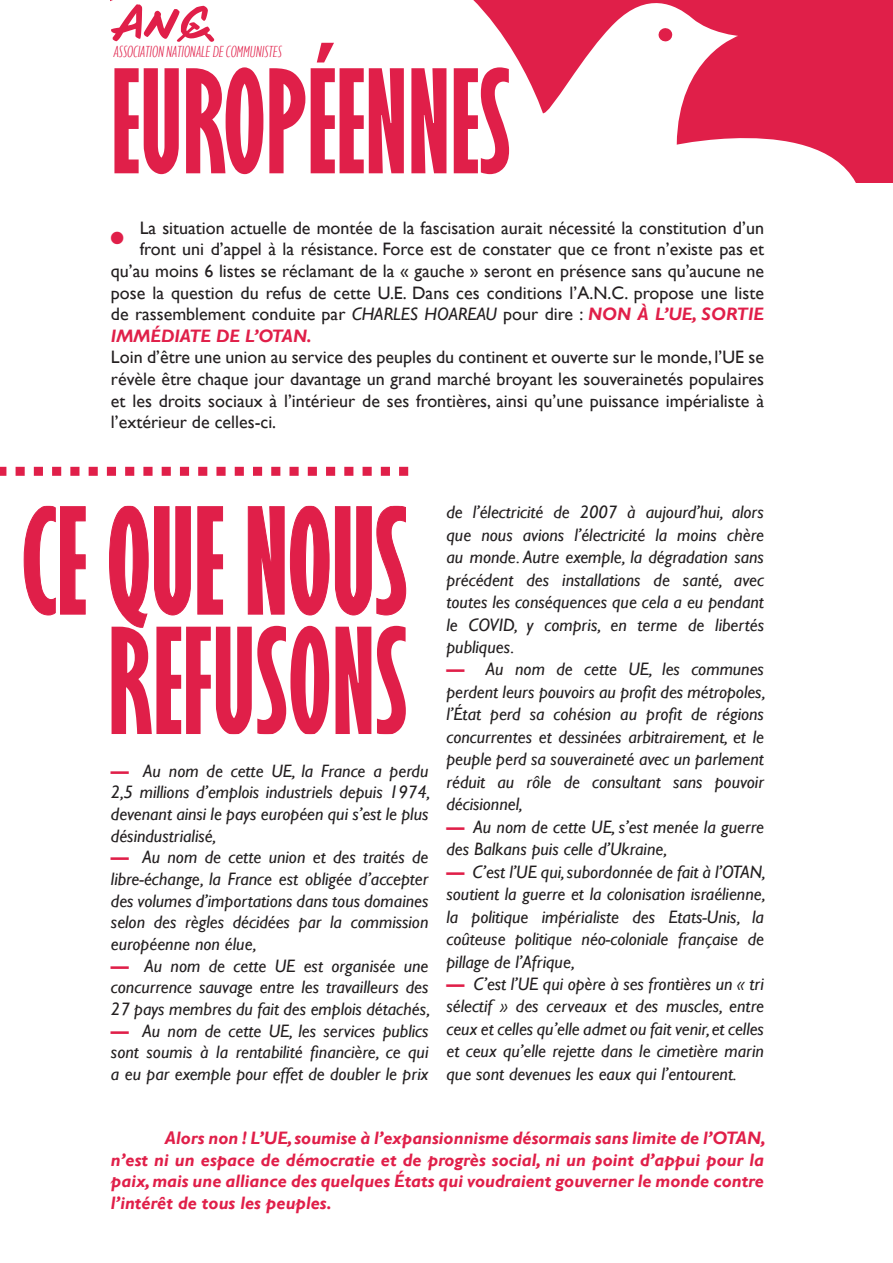
<style>
.page{position:relative;width:893px;height:1263px;background:#fff}
.page>*{position:absolute;margin:0;border:0;box-sizing:border-box;transform-origin:0 0}
.t1{font:700 extra-condensed 135px/120px "Gill Sans";color:#e01f49;text-align:right}
.t2{font:700 extra-condensed 132px "Gill Sans";color:#e01f49}
.t3{font:italic 18px/22.5px "Gill Sans";color:#231f20;text-align:justify}
.t4{font:18px/21.6px "Gill Sans";color:#231f20;text-align:justify}
.t5{font:italic 700 18px/21.6px "Gill Sans";color:#e01f49;text-align:justify}
.t6{font:italic 300 condensed 16.5px "Gill Sans Nova";color:#e01f49}
.s1{font-size:49.65px;color:#e01f49}
.s2{font-style:italic}
.s3{font-weight:700;font-style:italic;color:#e01f49}
.s4{font-weight:700;font-style:normal;color:#e01f49}
</style>
<div class="page">
<svg style="left:111px;top:0;width:767px;height:183px"></svg>
<svg style="left:111px;top:4px;width:103px;height:38px"></svg>
<svg style="left:0;top:466px;width:409px;height:162px"></svg>
<svg style="left:0;top:467px;width:408px;height:9px"></svg>
<p class="t2" style="left:111px;top:41px;width:401px">EUROPÉENNES</p>
<p class="t6" style="left:114px;top:43px;width:169px">ASSOCIATION NATIONALE DE COMMUNISTES</p>
<p class="t4" style="left:108px;top:217px;width:657px"><span class="s1">•</span> La situation actuelle de montée de la fascisation aurait nécessité la constitution d’un</p>
<p class="t4" style="left:140px;top:239px;width:626px">front uni d’appel à la résistance. Force est de constater que ce front n’existe pas et</p>
<p class="t4" style="left:111px;top:260px;width:654px">qu’au moins 6 listes se réclamant de la « gauche » seront en présence sans qu’aucune ne</p>
<p class="t4" style="left:111px;top:282px;width:654px">pose la question du refus de cette U.E. Dans ces conditions l’A.N.C. propose une liste</p>
<p class="t4" style="left:111px;top:304px;width:654px">de rassemblement conduite par <span class="s2">CHARLES HOAREAU</span> pour dire : <span class="s3">NON À L’UE, SORTIE</span></p>
<p class="t5" style="left:111px;top:325px;width:202px">IMMÉDIATE DE L’OTAN.</p>
<p class="t4" style="left:111px;top:347px;width:655px">Loin d’être une union au service des peuples du continent et ouverte sur le monde, l’UE se révèle être chaque jour davantage un grand marché broyant les souverainetés populaires et les droits sociaux à l’intérieur de ses frontières, ainsi qu’une puissance impérialiste à l’extérieur de celles-ci.</p>
<p class="t1" style="left:22px;top:502px;width:387px">CE QUE NOUS<br>REFUSONS</p>
<p class="t3" style="left:111px;top:760px;width:321px;line-height:21.6px"><span class="s4">—</span> Au nom de cette UE, la France a perdu 2,5 millions d’emplois industriels depuis 1974, devenant ainsi le pays européen qui s’est le plus désindustrialisé,</p>
<p class="t3" style="left:111px;top:847px;width:319px;line-height:21.6px"><span class="s4">—</span> Au nom de cette union et des traités de libre-échange, la France est obligée d’accepter des volumes d’importations dans tous domaines selon des règles décidées par la commission européenne non élue,</p>
<p class="t3" style="left:111px;top:955px;width:321px;line-height:21.6px"><span class="s4">—</span> Au nom de cette UE est organisée une concurrence sauvage entre les travailleurs des 27 pays membres du fait des emplois détachés,</p>
<p class="t3" style="left:111px;top:1020px;width:319px;line-height:21.6px"><span class="s4">—</span> Au nom de cette UE, les services publics sont soumis à la rentabilité financière, ce qui a eu par exemple pour effet de doubler le prix</p>
<p class="t3" style="left:446px;top:501px;width:319px">de l’électricité de 2007 à aujourd’hui, alors que nous avions l’électricité la moins chère au monde. Autre exemple, la dégradation sans précédent des installations de santé, avec toutes les conséquences que cela a eu pendant le COVID, y compris, en terme de libertés publiques.</p>
<p class="t3" style="left:446px;top:658px;width:321px"><span class="s4">—</span> Au nom de cette UE, les communes perdent leurs pouvoirs au profit des métropoles, l’État perd sa cohésion au profit de régions concurrentes et dessinées arbitrairement, et le peuple perd sa souveraineté avec un parlement réduit au rôle de consultant sans pouvoir décisionnel,</p>
<p class="t3" style="left:446px;top:816px;width:319px"><span class="s4">—</span> Au nom de cette UE, s’est menée la guerre des Balkans puis celle d’Ukraine,</p>
<p class="t3" style="left:446px;top:861px;width:321px"><span class="s4">—</span> C’est l’UE qui, subordonnée de fait à l’OTAN, soutient la guerre et la colonisation israélienne, la politique impérialiste des Etats-Unis, la coûteuse politique néo-coloniale française de pillage de l’Afrique,</p>
<p class="t3" style="left:446px;top:973px;width:319px"><span class="s4">—</span> C’est l’UE qui opère à ses frontières un « tri sélectif » des cerveaux et des muscles, entre ceux et celles qu’elle admet ou fait venir, et celles et ceux qu’elle rejette dans le cimetière marin que sont devenues les eaux qui l’entourent.</p>
<p class="t5" style="left:111px;top:1128px;width:656px;text-indent:54px">Alors non ! L’UE, soumise à l’expansionnisme désormais sans limite de l’OTAN, n’est ni un espace de démocratie et de progrès social, ni un point d’appui pour la paix, mais une alliance des quelques États qui voudraient gouverner le monde contre l’intérêt de tous les peuples.</p>
</div>
